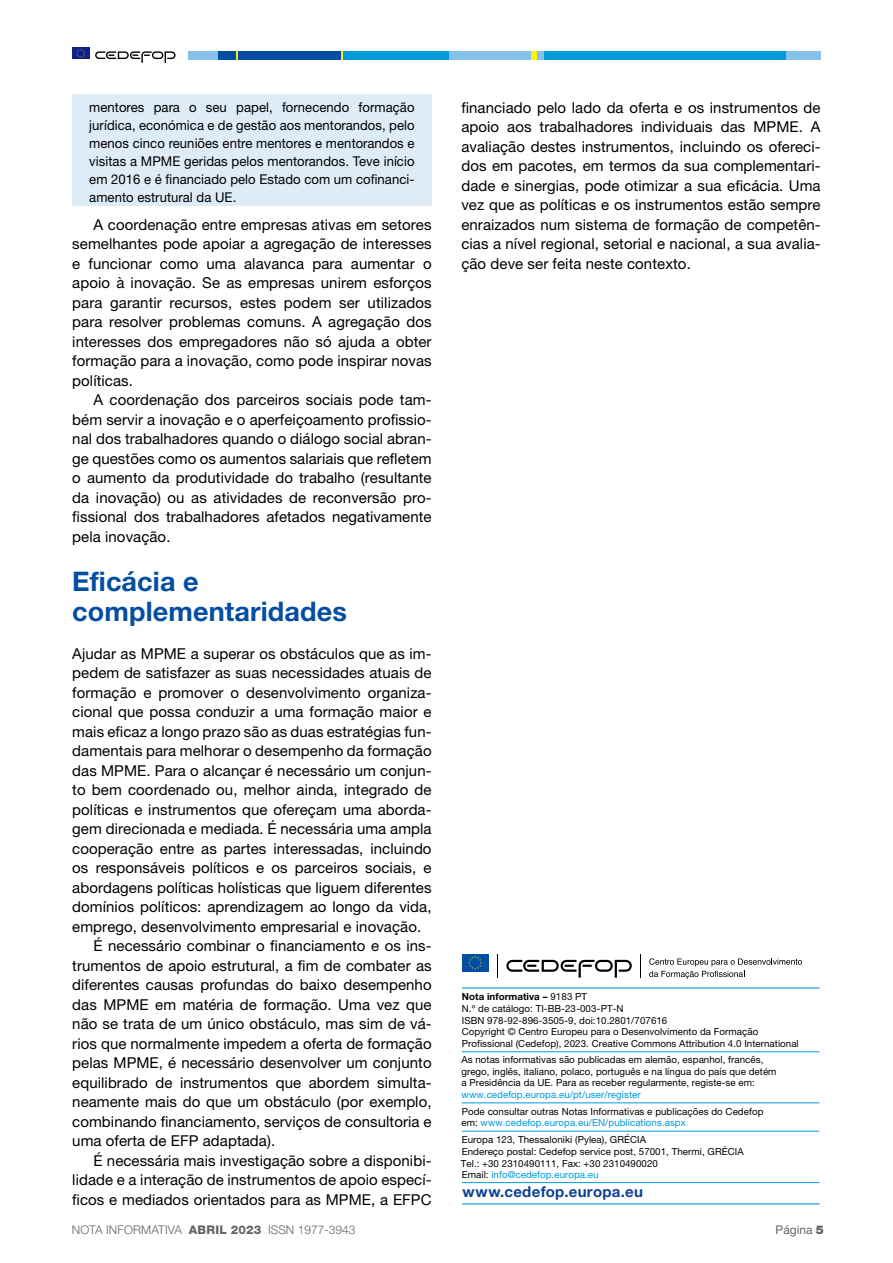
<style>
.page{position:relative;width:893px;height:1263px;background:#fff}
.page>*{position:absolute;margin:0;border:0;box-sizing:border-box;transform-origin:0 0}
.t1{font:700 27px/30px "Helvetica Neue LTW1 G";letter-spacing:.005em;color:#034ea2}
.t2{font:15px/19.5px "Helvetica Neue LTW1 G";letter-spacing:.005em;color:#000;text-align:justify}
.t3{font:700 15px "Helvetica Neue LTW1 G";letter-spacing:.02em;color:#0e4194}
.t4{font:13.5px/18px "Helvetica Neue LTW1 G";letter-spacing:.005em;color:#000;text-align:justify}
.t5{font:300 12px "Helvetica Neue LTW1 G";color:#636466}
.t6{font:12px "Helvetica Neue LTW1 G";color:#636466}
.t7{font:9.75px/11.7px "Helvetica Neue LTW1 G";letter-spacing:.005em;color:#000}
.t8{font:9.75px "Helvetica Neue LTW1 G";letter-spacing:.005em;color:#0099da}
.s1{font-weight:700}
.s2{color:#0099da}
.s3{font-weight:800}
.s4{font-weight:900}
</style>
<div class="page">
<div style="left:188px;top:51px;width:31px;height:9px;background:#84c2ea"></div>
<div style="left:343px;top:51px;width:106px;height:9px;background:#0099da"></div>
<div style="left:449px;top:51px;width:82px;height:9px;background:#84c2ea"></div>
<div style="left:531px;top:51px;width:6px;height:9px;background:#fff200"></div>
<div style="left:543px;top:51px;width:243px;height:9px;background:#0099da"></div>
<div style="left:537px;top:51px;width:6px;height:9px;background:#84c2ea"></div>
<div style="left:219px;top:51px;width:18px;height:9px;background:#034ea2"></div>
<svg style="left:237px;top:51px;width:2px;height:9px"></svg>
<svg style="left:341px;top:51px;width:2px;height:9px"></svg>
<div style="left:239px;top:51px;width:102px;height:9px;background:#034ea2"></div>
<div style="left:786px;top:51px;width:35px;height:9px;background:#84c2ea"></div>
<div style="left:72px;top:48px;width:17px;height:11px;background:#0f218c"></div>
<svg style="left:77px;top:49px;width:8px;height:9px"></svg>
<svg style="left:95px;top:51px;width:81px;height:12px"></svg>
<hr style="left:462px;top:987px;width:357px;height:1px;background:#0099da">
<hr style="left:462px;top:1051px;width:357px;height:1px;background:#0099da">
<hr style="left:462px;top:1102px;width:357px;height:1px;background:#0099da">
<hr style="left:462px;top:1131px;width:357px;height:1px;background:#0099da">
<hr style="left:462px;top:1182px;width:357px;height:1px;background:#0099da">
<div style="left:462px;top:954px;width:27px;height:18px;background:#034ea2"></div>
<svg style="left:468px;top:956px;width:14px;height:13px"></svg>
<svg style="left:506px;top:960px;width:126px;height:18px"></svg>
<svg style="left:640px;top:954px;width:1px;height:24px"></svg>
<svg style="left:497px;top:954px;width:1px;height:24px"></svg>
<svg style="left:649px;top:958px;width:153px;height:21px"></svg>
<hr style="left:462px;top:1203px;width:358px;height:1px;background:#0099da">
<div style="left:72px;top:94px;width:360px;height:112px;background:#deecf8"></div>
<p class="t4" style="left:89px;top:98px;width:327px">mentores para o seu papel, fornecendo formação jurídica, económica e de gestão aos mentorandos, pelo menos cinco reuniões entre mentores e mentorandos e visitas a MPME geridas pelos mentorandos. Teve início em 2016 e é financiado pelo Estado com um cofinanci&shy;amento estrutural da UE.</p>
<p class="t2" style="left:72px;top:214px;width:361px;text-indent:21px">A coordenação entre empresas ativas em setores semelhantes pode apoiar a agregação de interesses e funcionar como uma alavanca para aumentar o apoio à inovação. Se as empresas unirem esforços para garantir recursos, estes podem ser utilizados para resolver problemas comuns. A agregação dos interesses dos empregadores não só ajuda a obter formação para a inovação, como pode inspirar novas políticas.</p>
<p class="t2" style="left:72px;top:390px;width:361px;text-indent:21px">A coordenação dos parceiros sociais pode tam&shy;bém servir a inovação e o aperfeiçoamento profissio&shy;nal dos trabalhadores quando o diálogo social abran&shy;ge questões como os aumentos salariais que refletem o aumento da produtividade do trabalho (resultante da inovação) ou as atividades de reconversão pro&shy;fissional dos trabalhadores afetados negativamente pela inovação.</p>
<h1 class="t1" style="left:72px;top:566px;width:276px">Eficácia e complementaridades</h1>
<p class="t2" style="left:72px;top:643px;width:361px">Ajudar as MPME a superar os obstáculos que as im-</p>
<p class="t2" style="left:72px;top:663px;width:361px">pedem de satisfazer as suas necessidades atuais de</p>
<p class="t2" style="left:72px;top:682px;width:361px">formação e promover o desenvolvimento organiza-</p>
<p class="t2" style="left:72px;top:702px;width:361px">cional que possa conduzir a uma formação maior e</p>
<p class="t2" style="left:72px;top:721px;width:361px">mais eficaz a longo prazo são as duas estratégias fun-</p>
<p class="t2" style="left:72px;top:741px;width:361px">damentais para melhorar o desempenho da formação</p>
<p class="t2" style="left:72px;top:760px;width:361px">das MPME. Para o alcançar é necessário um conjun-</p>
<p class="t2" style="left:72px;top:780px;width:361px">to bem coordenado ou, melhor ainda, integrado de</p>
<p class="t2" style="left:72px;top:799px;width:361px">políticas e instrumentos que ofereçam uma aborda-</p>
<p class="t2" style="left:72px;top:819px;width:361px">gem direcionada e mediada. É necessária uma ampla</p>
<p class="t2" style="left:72px;top:838px;width:361px">cooperação entre as partes interessadas, incluindo</p>
<p class="t2" style="left:72px;top:858px;width:361px">os responsáveis políticos e os parceiros sociais, e</p>
<p class="t2" style="left:72px;top:877px;width:361px">abordagens políticas holísticas que liguem diferentes</p>
<p class="t2" style="left:72px;top:897px;width:361px">domínios políticos: aprendizagem ao longo da vida,</p>
<p class="t2" style="left:72px;top:916px;width:350px">emprego, desenvolvimento empresarial e inovação.</p>
<p class="t2" style="left:94px;top:936px;width:340px">É necessário combinar o financiamento e os ins-</p>
<p class="t2" style="left:72px;top:955px;width:361px">trumentos de apoio estrutural, a fim de combater as</p>
<p class="t2" style="left:72px;top:975px;width:361px">diferentes causas profundas do baixo desempenho</p>
<p class="t2" style="left:72px;top:994px;width:361px">das MPME em matéria de formação. Uma vez que</p>
<p class="t2" style="left:72px;top:1014px;width:361px">não se trata de um único obstáculo, mas sim de vá-</p>
<p class="t2" style="left:72px;top:1033px;width:361px">rios que normalmente impedem a oferta de formação</p>
<p class="t2" style="left:72px;top:1053px;width:361px">pelas MPME, é necessário desenvolver um conjunto</p>
<p class="t2" style="left:72px;top:1072px;width:361px">equilibrado de instrumentos que abordem simulta-</p>
<p class="t2" style="left:72px;top:1092px;width:361px">neamente mais do que um obstáculo (por exemplo,</p>
<p class="t2" style="left:72px;top:1111px;width:361px">combinando financiamento, serviços de consultoria e</p>
<p class="t2" style="left:72px;top:1131px;width:204px">uma oferta de EFP adaptada).</p>
<p class="t2" style="left:94px;top:1150px;width:340px">É necessária mais investigação sobre a disponibi-</p>
<p class="t2" style="left:72px;top:1170px;width:361px">lidade e a interação de instrumentos de apoio especí-</p>
<p class="t2" style="left:72px;top:1189px;width:361px">ficos e mediados orientados para as MPME, a EFPC</p>
<p class="t2" style="left:461px;top:97px;width:361px">financiado pelo lado da oferta e os instrumentos de apoio aos trabalhadores individuais das MPME. A avaliação destes instrumentos, incluindo os ofereci&shy;dos em pacotes, em termos da sua complementari&shy;dade e sinergias, pode otimizar a sua eficácia. Uma vez que as políticas e os instrumentos estão sempre enraizados num sistema de formação de competên&shy;cias a nível regional, setorial e nacional, a sua avalia&shy;ção deve ser feita neste contexto.</p>
<p class="t7" style="left:462px;top:991px;width:339px"><span class="s1">Nota informativa –</span> 9183 PT<br>N.º de catálogo: TI-BB-23-003-PT-N<br>ISBN 978-92-896-3505-9, doi:10.2801/707616<br>Copyright © Centro Europeu para o Desenvolvimento da Formação Profissional (Cedefop), 2023. Creative Commons Attribution 4.0 International</p>
<p class="t7" style="left:461px;top:1053px;width:317px">As notas informativas são publicadas em alemão, espanhol, francês, grego, inglês, italiano, polaco, português e na língua do país que detém a Presidência da UE. Para as receber regularmente, registe-se em:</p>
<p class="t8" style="left:462px;top:1088px;width:181px">www.cedefop.europa.eu/pt/user/register</p>
<p class="t7" style="left:461px;top:1134px;width:284px">Europa 123, Thessaloniki (Pylea), GRÉCIA<br>Endereço postal: Cedefop service post, 57001, Thermi, GRÉCIA Tel.: +30 2310490111, Fax: +30 2310490020<br>Email: <span class="s2">info@cedefop.europa.eu</span></p>
<p class="t7" style="left:461px;top:1105px;width:304px">Pode consultar outras Notas Informativas e publicações do Cedefop em: <span class="s2">www.cedefop.europa.eu/EN/publications.aspx</span></p>
<p class="t3" style="left:463px;top:1182px;width:182px">www.cedefop.europa.eu</p>
<p class="t5" style="left:72px;top:1223px;width:285px">NOTA INFORMATIVA <span class="s3">ABRIL 2023</span> ISSN 1977-3943</p>
<p class="t6" style="left:776px;top:1223px;width:50px">Página <span class="s4">5</span></p>
</div>
